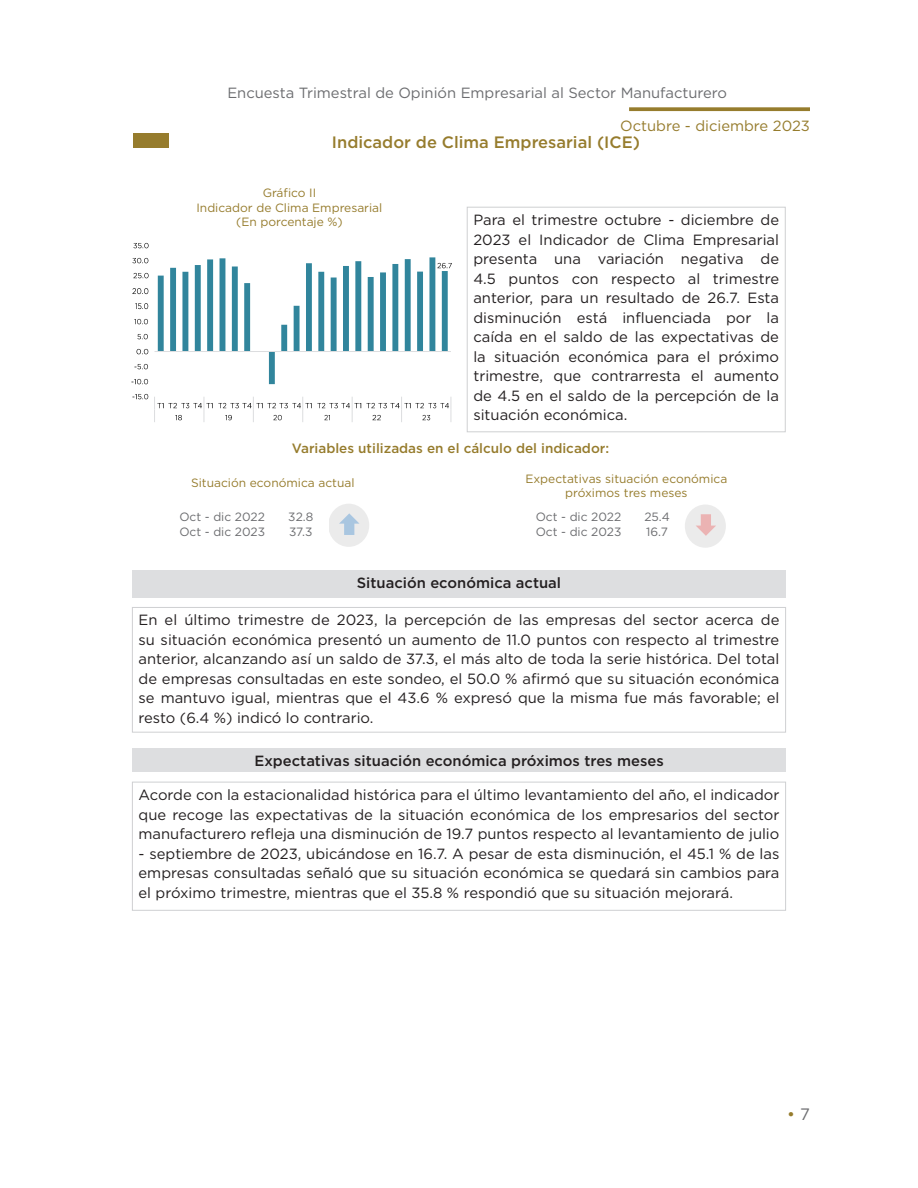
<style>
.page{position:relative;width:918px;height:1188px;background:#fff}
.page>*{position:absolute;margin:0;border:0;box-sizing:border-box;transform-origin:0 0}
.t1{font:500 16.5px "Gotham";color:#967c2d}
.t2{font:16.5px "Gotham";color:#967c2d}
.t3{font:14.85px/19.5px "Gotham";color:#231f20;text-align:justify}
.t4{font:500 14.85px "Gotham";color:#231f20}
.t5{font:14.85px "Gotham";color:#6c6d70}
.t6{font:14.85px "Gotham";color:#967c2d}
.t7{font:500 13.5px "Gotham";color:#967c2d}
.t8{font:12px/14.4px "Gotham";color:#967c2d;text-align:center}
.t9{font:12px "Gotham";color:#6c6d70}
.s1{color:#6c6d70}
</style>
<div class="page">
<svg style="left:629px;top:107px;width:181px;height:4px"></svg>
<div style="left:685px;top:505px;width:41px;height:42px;background:#d9d9d9;border-radius:50%;opacity:.52"></div>
<div style="left:134px;top:133px;width:35px;height:15px;background:#967c2d"></div>
<svg style="left:158px;top:257px;width:290px;height:127px"></svg>
<hr style="left:155px;top:351px;width:296px;height:1px;background:#dcdddf">
<svg style="left:451px;top:397px;width:1px;height:25px"></svg>
<img style="left:438px;top:261px;width:14px;height:9px">
<img style="left:133px;top:393px;width:16px;height:7px">
<img style="left:132px;top:378px;width:17px;height:7px">
<img style="left:135px;top:363px;width:13px;height:7px">
<img style="left:137px;top:348px;width:12px;height:7px">
<img style="left:138px;top:333px;width:10px;height:7px">
<img style="left:135px;top:318px;width:13px;height:7px">
<img style="left:135px;top:303px;width:14px;height:7px">
<img style="left:133px;top:288px;width:16px;height:7px">
<img style="left:134px;top:272px;width:15px;height:7px">
<img style="left:133px;top:257px;width:16px;height:7px">
<img style="left:134px;top:242px;width:15px;height:7px">
<img style="left:194px;top:401px;width:10px;height:8px">
<img style="left:293px;top:403px;width:8px;height:6px">
<img style="left:441px;top:401px;width:11px;height:8px">
<svg style="left:154px;top:397px;width:40px;height:25px"></svg>
<svg style="left:204px;top:397px;width:89px;height:25px"></svg>
<svg style="left:302px;top:397px;width:139px;height:25px"></svg>
<div style="left:467px;top:207px;width:318px;height:225px;border:1px solid #cfd0d2"></div>
<div style="left:132px;top:607px;width:654px;height:125px;border:1px solid #cfd0d2"></div>
<div style="left:132px;top:570px;width:654px;height:28px;background:#dddee0"></div>
<div style="left:133px;top:748px;width:653px;height:24px;background:#dddee0"></div>
<div style="left:132px;top:782px;width:654px;height:128px;border:1px solid #cfd0d2"></div>
<svg style="left:330px;top:504px;width:39px;height:43px"></svg>
<p class="t5" style="left:227px;top:83px;width:501px">Encuesta Trimestral de Opinión Empresarial al Sector Manufacturero</p>
<p class="t6" style="left:620px;top:116px;width:191px">Octubre - diciembre 2023</p>
<p class="t1" style="left:332px;top:131px;width:310px">Indicador de Clima Empresarial (ICE)</p>
<p class="t8" style="left:196px;top:185px;width:187px">Gráfico II<br>Indicador de Clima Empresarial (En porcentaje %)</p>
<p class="t3" style="left:473px;top:210px;width:307px">Para el trimestre octubre - diciembre de 2023 el Indicador de Clima Empresarial presenta una variación negativa de 4.5 puntos con respecto al trimestre anterior, para un resultado de 26.7. Esta disminución está influenciada por la caída en el saldo de las expectativas de la situación económica para el próximo trimestre, que contrarresta el aumento de 4.5 en el saldo de la percepción de la situación económica.</p>
<p class="t7" style="left:292px;top:439px;width:319px">Variables utilizadas en el cálculo del indicador:</p>
<p class="t8" style="left:191px;top:476px;width:165px">Situación económica actual</p>
<p class="t9" style="left:179px;top:509px;width:87px">Oct - dic 2022</p>
<p class="t9" style="left:288px;top:509px;width:27px">32.8</p>
<p class="t9" style="left:179px;top:524px;width:87px">Oct - dic 2023</p>
<p class="t9" style="left:289px;top:524px;width:25px">37.3</p>
<p class="t8" style="left:525px;top:471px;width:203px">Expectativas situación económica próximos tres meses</p>
<p class="t9" style="left:536px;top:509px;width:87px">Oct - dic 2022</p>
<p class="t9" style="left:644px;top:509px;width:27px">25.4</p>
<p class="t9" style="left:536px;top:524px;width:87px">Oct - dic 2023</p>
<p class="t9" style="left:646px;top:524px;width:23px">16.7</p>
<p class="t4" style="left:357px;top:573px;width:206px">Situación económica actual</p>
<p class="t3" style="left:139px;top:610px;width:642px">En el último trimestre de 2023, la percepción de las empresas del sector acerca de su situación económica presentó un aumento de 11.0 puntos con respecto al trimestre anterior, alcanzando así un saldo de 37.3, el más alto de toda la serie histórica. Del total de empresas consultadas en este sondeo, el 50.0 % afirmó que su situación económica se mantuvo igual, mientras que el 43.6 % expresó que la misma fue más favorable; el resto (6.4 %) indicó lo contrario.</p>
<p class="t4" style="left:255px;top:751px;width:411px">Expectativas situación económica próximos tres meses</p>
<p class="t3" style="left:139px;top:785px;width:642px">Acorde con la estacionalidad histórica para el último levantamiento del año, el indicador que recoge las expectativas de la situación económica de los empresarios del sector manufacturero refleja una disminución de 19.7 puntos respecto al levantamiento de julio</p>
<p class="t3" style="left:139px;top:843px;width:642px">- septiembre de 2023, ubicándose en 16.7. A pesar de esta disminución, el 45.1 % de las empresas consultadas señaló que su situación económica se quedará sin cambios para el próximo trimestre, mientras que el 35.8 % respondió que su situación mejorará.</p>
<p class="t2" style="left:787px;top:1104px;width:24px">• <span class="s1">7</span></p>
</div>
